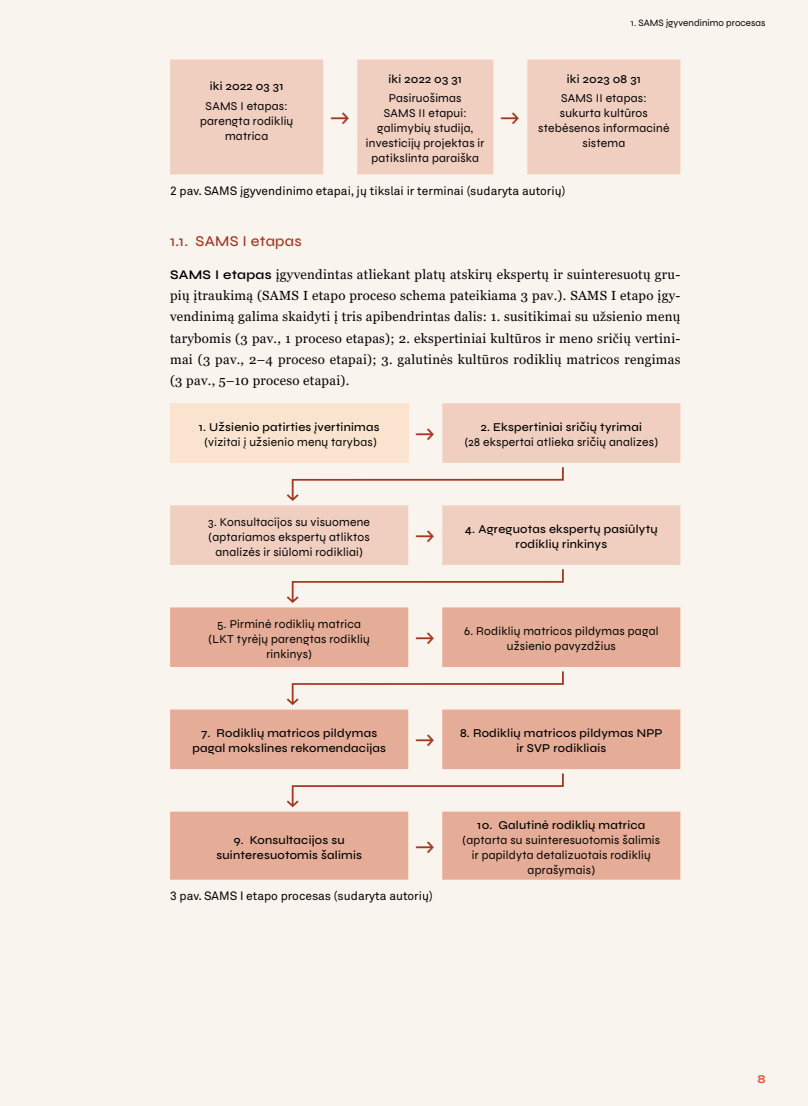
<style>
.page{position:relative;width:808px;height:1106px;background:#faf4ee}
.page>*{position:absolute;margin:0;border:0;box-sizing:border-box;transform-origin:0 0}
.t1{font:24px "Syne";color:#a13922}
.t2{font:500 15px "Syne";letter-spacing:.02em;color:#a13922}
.t3{font:13.2px/21px "Georgia";letter-spacing:.02em;color:#000;text-align:justify}
.t4{font:12px/15px "Syne";letter-spacing:.02em;color:#000;text-align:center}
.t5{font:500 12px/15px "Syne";letter-spacing:.02em;color:#000}
.t6{font:12px "Akkurat Pro";color:#000}
.t7{font:700 12px "Syne";color:#e94f35}
.t8{font:9.75px "Syne";letter-spacing:.005em;color:#000}
.s1{font-family:"Syne";font-weight:600}
.s2{font-size:24px;color:#a13922}
.s3{font-weight:500}
.s4{font-weight:400;font-size:24px;color:#a13922}
</style>
<div class="page">
<svg style="left:170px;top:60px;width:510px;height:114px;background:#f1d3c6"></svg>
<svg style="left:170px;top:403px;width:510px;height:162px;fill:#f0cec0"></svg>
<svg style="left:170px;top:607px;width:510px;height:272px;fill:#e5ad97"></svg>
<svg style="left:287px;top:467px;width:277px;height:34px"></svg>
<svg style="left:287px;top:569px;width:277px;height:34px"></svg>
<svg style="left:287px;top:671px;width:277px;height:34px"></svg>
<svg style="left:287px;top:773px;width:277px;height:34px"></svg>
<p class="t8" style="left:631px;top:17px;width:136px">1. SAMS įgyvendinimo procesas</p>
<p class="t5" style="left:567px;top:71px;width:76px">iki 2023 08 31</p>
<p class="t4" style="left:538px;top:90px;width:133px">SAMS II etapas:<br>sukurta kultūros stebėsenos informacinė sistema</p>
<p class="t6" style="left:170px;top:184px;width:397px">2 pav. SAMS įgyvendinimo etapai, jų tikslai ir terminai (sudaryta autorių)</p>
<p class="t2" style="left:170px;top:231px;width:133px">1.1. SAMS I etapas</p>
<p class="t3" style="left:170px;top:265px;width:512px"><span class="s1">SAMS I etapas</span> įgyvendintas atliekant platų atskirų ekspertų ir suinteresuotų gru&shy;pių įtraukimą (SAMS I etapo proceso schema pateikiama 3 pav.). SAMS I etapo įgy&shy;vendinimą galima skaidyti į tris apibendrintas dalis: 1. susitikimai su užsienio menų tarybomis (3 pav., 1 proceso etapas); 2. ekspertiniai kultūros ir meno sričių vertini&shy;mai (3 pav., 2–4 proceso etapai); 3. galutinės kultūros rodiklių matricos rengimas (3 pav., 5–10 proceso etapai).</p>
<p class="t5" style="left:199px;top:419px;width:182px">1. Užsienio patirties įvertinimas</p>
<p class="t4" style="left:204px;top:434px;width:174px">(vizitai į užsienio menų tarybas)</p>
<p class="t5" style="left:388px;top:71px;width:75px">iki 2022 03 31</p>
<p class="t4" style="left:366px;top:90px;width:120px">Pasiruošimas<br>SAMS II etapui: galimybių studija, investicijų projektas ir patikslinta paraiška</p>
<p class="t5" style="left:210px;top:79px;width:75px">iki 2022 03 31</p>
<p class="t4" style="left:200px;top:98px;width:95px">SAMS I etapas: parengta rodiklių matrica</p>
<h1 class="t1" style="left:330px;top:102px;width:22px">→</h1>
<h1 class="t1" style="left:500px;top:102px;width:22px">→</h1>
<p class="t4" style="left:465px;top:419px;width:195px;text-align:left;text-indent:-50px"><span class="s2">→</span> <span class="s3">2. Ekspertiniai sričių tyrimai </span>(28 ekspertai atlieka sričių analizes)</p>
<p class="t4" style="left:208px;top:514px;width:163px">3. Konsultacijos su visuomene (aptariamos ekspertų atliktos analizės ir siūlomi rodikliai)</p>
<p class="t5" style="left:515px;top:521px;width:144px;text-indent:-100px"><span class="s4">→</span> 4. Agreguotas ekspertų pasiūlytų rodiklių rinkinys</p>
<p class="t4" style="left:208px;top:616px;width:163px">5. Pirminė rodiklių matrica (LKT tyrėjų parengtas rodiklių rinkinys)</p>
<p class="t4" style="left:507px;top:623px;width:153px;text-align:left;text-indent:-92px"><span class="s2">→</span> 6. Rodiklių matricos pildymas pagal užsienio pavyzdžius</p>
<p class="t5" style="left:516px;top:725px;width:148px;text-indent:-324px">pagal mokslines rekomendacijas <span class="s4">→</span> 8. Rodiklių matricos pildymas NPP ir SVP rodikliais</p>
<p class="t5" style="left:201px;top:725px;width:177px">7. Rodiklių matricos pildymas</p>
<p class="t5" style="left:216px;top:832px;width:147px;text-align:center">9. Konsultacijos su suinteresuotomis šalimis</p>
<h1 class="t1" style="left:415px;top:831px;width:22px">→</h1>
<p class="t6" style="left:170px;top:889px;width:264px">3 pav. SAMS I etapo procesas (sudaryta autorių)</p>
<p class="t5" style="left:477px;top:817px;width:170px">10. Galutinė rodiklių matrica</p>
<p class="t4" style="left:462px;top:832px;width:199px">(aptarta su suinteresuotomis šalimis ir papildyta detalizuotais rodiklių aprašymais)</p>
<p class="t7" style="left:757px;top:1071px;width:10px">8</p>
</div>
